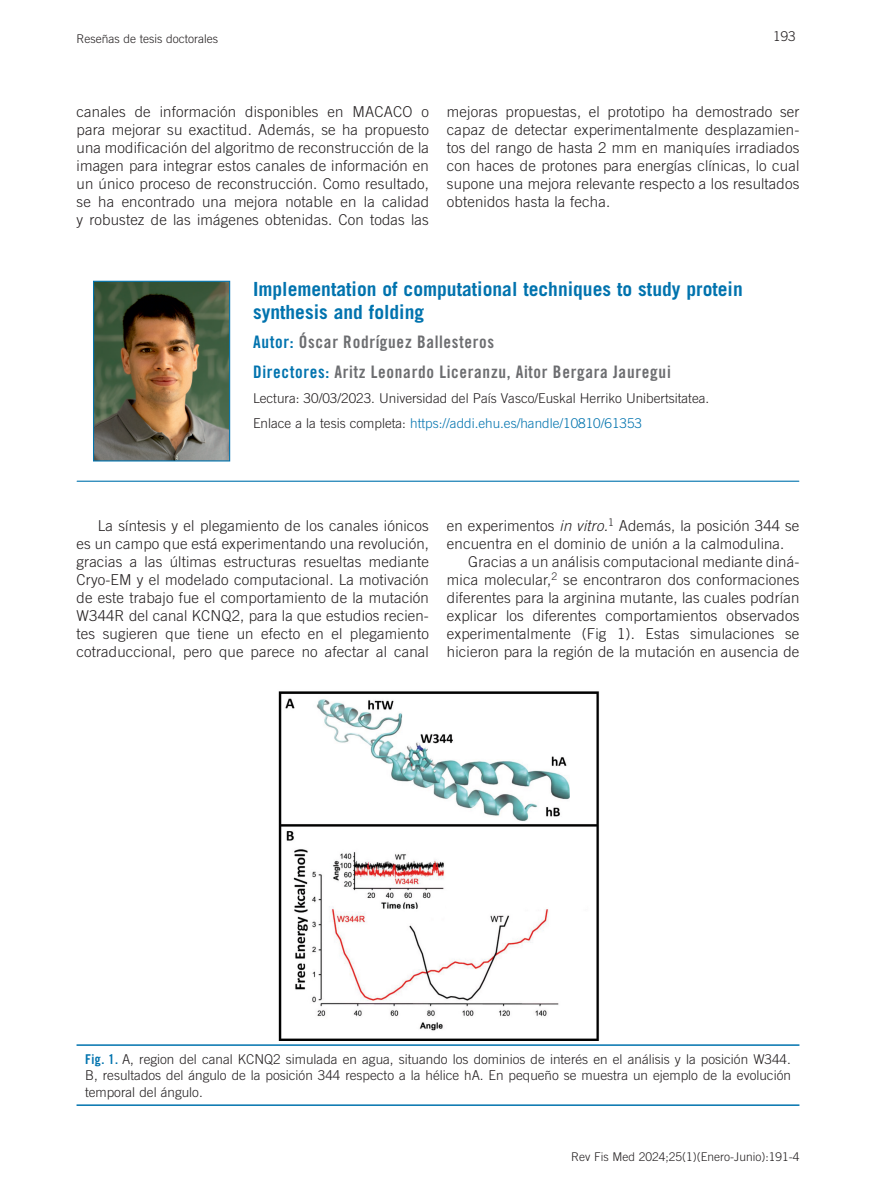
<style>
.page{position:relative;width:893px;height:1191px;background:#fff}
.page>*{position:absolute;margin:0;border:0;box-sizing:border-box;transform-origin:0 0}
.t1{font:700 19.5px/23.4px "Trade Gothic";color:#0073ae}
.TITULO_INGLES{font:17.25px "Trade Gothic Bold Cond Twenty 10";color:#6c6d70}
.t2{font:300 15px/18px "Trade Gothic";letter-spacing:.01em;color:#231f20;text-align:justify}
.Figura_pie_IG{font:300 13.5px/16.2px "Trade Gothic";color:#231f20;text-align:justify}
.CARGO_AUTORES_SIN_VI{font:300 13.5px "Trade Gothic";color:#231f20}
.CARGO_AUTORES_SIN_VI-2{font:300 13.5px "Trade Gothic";color:#0073ae}
.t3{font:300 12px "Trade Gothic";color:#231f20}
.s1{color:#0073ae}
.s2{color:#231f20}
.s3{font-style:italic}
.s4{font-family:"Trade Gothic Bold Cond Twenty 10";font-weight:400;color:#0073ae}
</style>
<div class="page">
<hr style="left:77px;top:1044px;width:722px;height:1px;background:#0073ae">
<hr style="left:77px;top:1104px;width:722px;height:2px;background:#0073ae">
<img style="left:278px;top:691px;width:322px;height:349px">
<img style="left:95px;top:283px;width:133px;height:176px">
<div style="left:93px;top:281px;width:137px;height:180px;border:1px solid #0073ae"></div>
<hr style="left:77px;top:480px;width:722px;height:2px;background:#0073ae">
<p class="t3" style="left:77px;top:31px;width:143px">Reseñas de tesis doctorales</p>
<p class="Figura_pie_IG" style="left:773px;top:28px;width:24px">193</p>
<p class="t2" style="left:77px;top:102px;width:354px">canales de información disponibles en MACACO o para mejorar su exactitud. Además, se ha propuesto una modificación del algoritmo de reconstrucción de la imagen para integrar estos canales de información en un único proceso de reconstrucción. Como resultado, se ha encontrado una mejora notable en la calidad y robustez de las imágenes obtenidas. Con todas las</p>
<p class="t2" style="left:447px;top:102px;width:354px">mejoras propuestas, el prototipo ha demostrado ser capaz de detectar experimentalmente desplazamien&shy;tos del rango de hasta 2 mm en maniquíes irradiados con haces de protones para energías clínicas, lo cual supone una mejora relevante respecto a los resultados obtenidos hasta la fecha.</p>
<h1 class="t1" style="left:253px;top:277px;width:491px">Implementation of computational techniques to study protein synthesis and folding</h1>
<p class="TITULO_INGLES" style="left:253px;top:332px;width:243px"><span class="s1">Autor:</span> Óscar Rodríguez Ballesteros</p>
<p class="TITULO_INGLES" style="left:253px;top:361px;width:420px"><span class="s1">Directores:</span> Aritz Leonardo Liceranzu, Aitor Bergara Jauregui</p>
<p class="CARGO_AUTORES_SIN_VI" style="left:253px;top:390px;width:458px">Lectura: 30/03/2023. Universidad del País Vasco/Euskal Herriko Unibertsitatea.</p>
<p class="CARGO_AUTORES_SIN_VI-2" style="left:253px;top:415px;width:391px"><span class="s2">Enlace a la tesis completa:</span> https://addi.ehu.es/handle/10810/61353</p>
<p class="t2" style="left:77px;top:516px;width:354px;text-indent:21px">La síntesis y el plegamiento de los canales iónicos es un campo que está experimentando una revolución, gracias a las últimas estructuras resueltas mediante Cryo-EM y el modelado computacional. La motivación de este trabajo fue el comportamiento de la mutación W344R del canal KCNQ2, para la que estudios recien&shy;tes sugieren que tiene un efecto en el plegamiento cotraduccional, pero que parece no afectar al canal</p>
<p class="t2" style="left:447px;top:516px;width:354px">en experimentos <span class="s3">in vitro.</span><sup>1</sup> Además, la posición 344 se encuentra en el dominio de unión a la calmodulina.</p>
<p class="t2" style="left:447px;top:552px;width:354px;text-indent:21px">Gracias a un análisis computacional mediante diná&shy;mica molecular,<sup>2</sup> se encontraron dos conformaciones diferentes para la arginina mutante, las cuales podrían explicar los diferentes comportamientos observados experimentalmente (Fig 1). Estas simulaciones se hicieron para la región de la mutación en ausencia de</p>
<p class="Figura_pie_IG" style="left:85px;top:1051px;width:707px"><span class="s4">Fig. 1.</span> A, region del canal KCNQ2 simulada en agua, situando los dominios de interés en el análisis y la posición W344.<br>B, resultados del ángulo de la posición 344 respecto a la hélice hA. En pequeño se muestra un ejemplo de la evolución temporal del ángulo.</p>
<p class="t3" style="left:571px;top:1149px;width:230px">Rev Fis Med 2024;25(1)(Enero-Junio):191-4</p>
</div>
